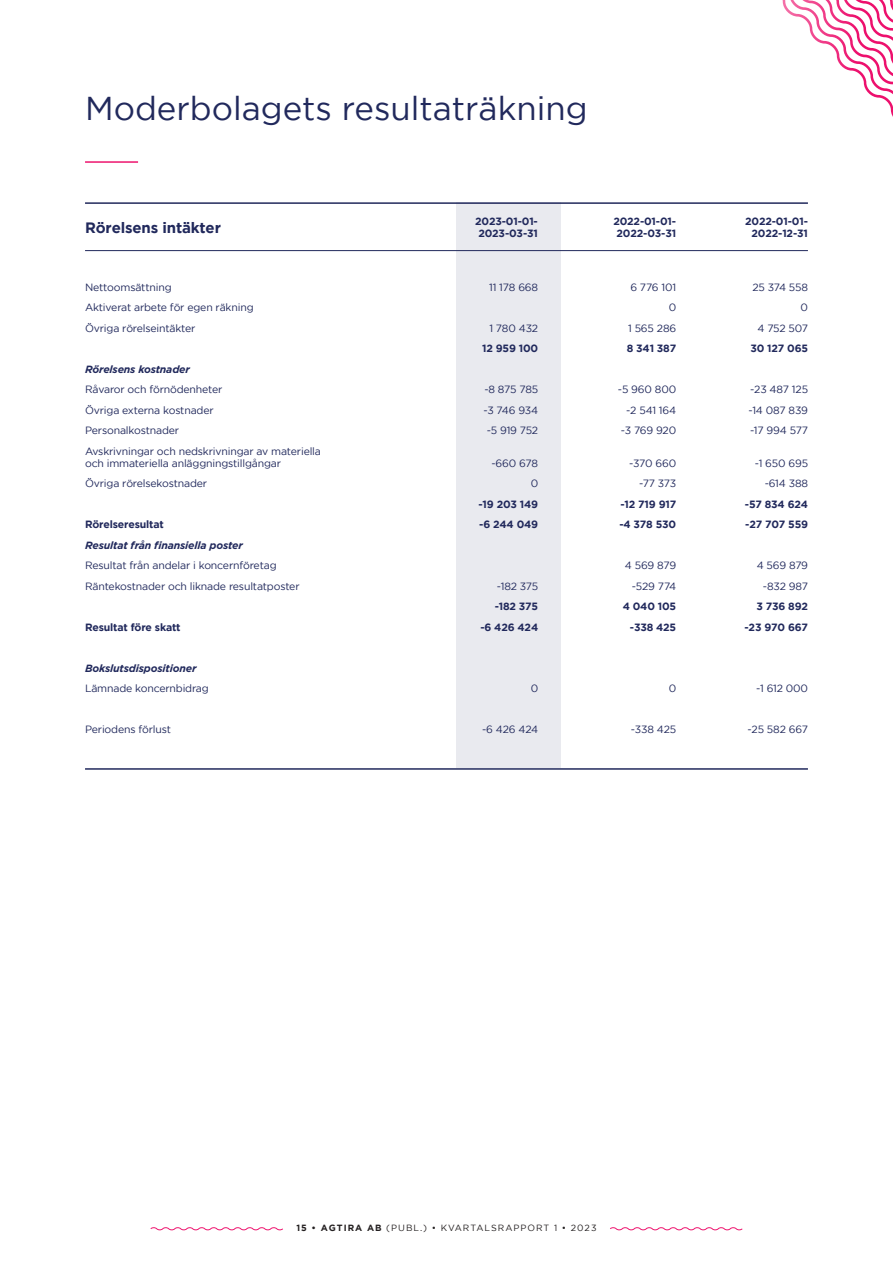
<style>
.page{position:relative;width:893px;height:1263px;background:#fff}
.page>*{position:absolute;margin:0;border:0;box-sizing:border-box;transform-origin:0 0}
.Rubrik_H1{font:33px "Gotham";color:#21295c}
.Rubrik_Bröd{font:700 15px "Gotham";letter-spacing:-.01em;color:#21295c}
.Tabell_bröd_mindre{font:10.5px/12px "Gotham";letter-spacing:-.015em;color:#21295c}
.Tabell_bröd_mindre-2{font:700 10.5px/12px "Gotham";letter-spacing:-.015em;color:#21295c;text-align:center}
.Tabell_bröd_mindre-3{font:italic 700 10.5px "Gotham";letter-spacing:-.015em;color:#21295c}
.t1{font:9px "Gotham";letter-spacing:.11em;color:#231f20}
.s1{font-weight:700}
</style>
<div class="page">
<div style="left:456px;top:202px;width:105px;height:565px;background:#e9eaef"></div>
<hr style="left:85px;top:161px;width:53px;height:2px;background:#ed146e">
<hr style="left:85px;top:202px;width:723px;height:2px;background:#21295c">
<hr style="left:85px;top:250px;width:723px;height:1px;background:#21295c">
<hr style="left:85px;top:768px;width:723px;height:2px;background:#21295c">
<svg style="left:150px;top:1227px;width:133px;height:4px"></svg>
<svg style="left:610px;top:1227px;width:133px;height:4px"></svg>
<svg style="left:782px;top:0;width:111px;height:117px"></svg>
<p class="Rubrik_H1" style="left:85px;top:90px;width:504px">Moderbolagets resultaträkning</p>
<p class="Rubrik_Bröd" style="left:85px;top:219px;width:137px">Rörelsens intäkter</p>
<p class="Tabell_bröd_mindre-2" style="left:475px;top:215px;width:64px">2023-01-01-<br>2023-03-31</p>
<p class="Tabell_bröd_mindre-2" style="left:745px;top:215px;width:64px;text-align:right">2022-01-01-<br>2022-12-31</p>
<p class="Tabell_bröd_mindre-2" style="left:613px;top:215px;width:64px">2022-01-01-<br>2022-03-31</p>
<p class="Tabell_bröd_mindre" style="left:85px;top:281px;width:88px">Nettoomsättning</p>
<p class="Tabell_bröd_mindre" style="left:489px;top:281px;width:51px">11 178 668</p>
<p class="Tabell_bröd_mindre" style="left:630px;top:281px;width:47px">6 776 101</p>
<p class="Tabell_bröd_mindre" style="left:752px;top:281px;width:57px">25 374 558</p>
<p class="Tabell_bröd_mindre" style="left:85px;top:301px;width:170px">Aktiverat arbete för egen räkning</p>
<p class="Tabell_bröd_mindre" style="left:669px;top:301px;width:9px">0</p>
<p class="Tabell_bröd_mindre" style="left:801px;top:301px;width:9px">0</p>
<p class="Tabell_bröd_mindre" style="left:85px;top:322px;width:112px">Övriga rörelseintäkter</p>
<p class="Tabell_bröd_mindre" style="left:489px;top:322px;width:50px">1 780 432</p>
<p class="Tabell_bröd_mindre" style="left:628px;top:322px;width:50px">1 565 286</p>
<p class="Tabell_bröd_mindre" style="left:757px;top:322px;width:52px">4 752 507</p>
<p class="Tabell_bröd_mindre-2" style="left:482px;top:342px;width:58px">12 959 100</p>
<p class="Tabell_bröd_mindre-2" style="left:627px;top:342px;width:51px">8 341 387</p>
<p class="Tabell_bröd_mindre-2" style="left:750px;top:342px;width:59px">30 127 065</p>
<p class="Tabell_bröd_mindre-3" style="left:85px;top:362px;width:106px">Rörelsens kostnader</p>
<p class="Tabell_bröd_mindre" style="left:85px;top:383px;width:139px">Råvaror och förnödenheter</p>
<p class="Tabell_bröd_mindre" style="left:484px;top:383px;width:55px">-8 875 785</p>
<p class="Tabell_bröd_mindre" style="left:618px;top:383px;width:60px">-5 960 800</p>
<p class="Tabell_bröd_mindre" style="left:750px;top:383px;width:60px">-23 487 125</p>
<p class="Tabell_bröd_mindre" style="left:85px;top:404px;width:130px">Övriga externa kostnader</p>
<p class="Tabell_bröd_mindre" style="left:483px;top:404px;width:56px">-3 746 934</p>
<p class="Tabell_bröd_mindre" style="left:626px;top:404px;width:52px">-2 541 164</p>
<p class="Tabell_bröd_mindre" style="left:748px;top:404px;width:61px">-14 087 839</p>
<p class="Tabell_bröd_mindre" style="left:85px;top:424px;width:96px">Personalkostnader</p>
<p class="Tabell_bröd_mindre" style="left:487px;top:424px;width:53px">-5 919 752</p>
<p class="Tabell_bröd_mindre" style="left:621px;top:424px;width:57px">-3 769 920</p>
<p class="Tabell_bröd_mindre" style="left:750px;top:424px;width:59px">-17 994 577</p>
<p class="Tabell_bröd_mindre" style="left:85px;top:445px;width:237px">Avskrivningar och nedskrivningar av materiella och immateriella anläggningstillgångar</p>
<p class="Tabell_bröd_mindre" style="left:491px;top:457px;width:48px">-660 678</p>
<p class="Tabell_bröd_mindre" style="left:629px;top:457px;width:49px">-370 660</p>
<p class="Tabell_bröd_mindre" style="left:755px;top:457px;width:55px">-1 650 695</p>
<p class="Tabell_bröd_mindre" style="left:85px;top:477px;width:124px">Övriga rörelsekostnader</p>
<p class="Tabell_bröd_mindre" style="left:531px;top:477px;width:9px">0</p>
<p class="Tabell_bröd_mindre" style="left:639px;top:477px;width:39px">-77 373</p>
<p class="Tabell_bröd_mindre" style="left:765px;top:477px;width:45px">-614 388</p>
<p class="Tabell_bröd_mindre-2" style="left:478px;top:498px;width:61px">-19 203 149</p>
<p class="Tabell_bröd_mindre-2" style="left:620px;top:498px;width:57px">-12 719 917</p>
<p class="Tabell_bröd_mindre-2" style="left:745px;top:498px;width:65px">-57 834 624</p>
<p class="Tabell_bröd_mindre-2" style="left:85px;top:518px;width:80px">Rörelseresultat</p>
<p class="Tabell_bröd_mindre-2" style="left:479px;top:518px;width:60px">-6 244 049</p>
<p class="Tabell_bröd_mindre-2" style="left:619px;top:518px;width:58px">-4 378 530</p>
<p class="Tabell_bröd_mindre-2" style="left:745px;top:518px;width:64px">-27 707 559</p>
<p class="Tabell_bröd_mindre-3" style="left:85px;top:538px;width:159px">Resultat från finansiella poster</p>
<p class="Tabell_bröd_mindre" style="left:85px;top:559px;width:193px">Resultat från andelar i koncernföretag</p>
<p class="Tabell_bröd_mindre" style="left:625px;top:559px;width:53px">4 569 879</p>
<p class="Tabell_bröd_mindre" style="left:757px;top:559px;width:53px">4 569 879</p>
<p class="Tabell_bröd_mindre" style="left:85px;top:580px;width:216px">Räntekostnader och liknade resultatposter</p>
<p class="Tabell_bröd_mindre" style="left:497px;top:580px;width:43px">-182 375</p>
<p class="Tabell_bröd_mindre" style="left:632px;top:580px;width:46px">-529 774</p>
<p class="Tabell_bröd_mindre" style="left:763px;top:580px;width:47px">-832 987</p>
<p class="Tabell_bröd_mindre-2" style="left:495px;top:600px;width:45px">-182 375</p>
<p class="Tabell_bröd_mindre-2" style="left:623px;top:600px;width:55px">4 040 105</p>
<p class="Tabell_bröd_mindre-2" style="left:756px;top:600px;width:53px">3 736 892</p>
<p class="Tabell_bröd_mindre-2" style="left:85px;top:621px;width:97px">Resultat före skatt</p>
<p class="Tabell_bröd_mindre-2" style="left:480px;top:621px;width:59px">-6 426 424</p>
<p class="Tabell_bröd_mindre-2" style="left:630px;top:621px;width:48px">-338 425</p>
<p class="Tabell_bröd_mindre-2" style="left:744px;top:621px;width:65px">-23 970 667</p>
<p class="Tabell_bröd_mindre-3" style="left:85px;top:661px;width:113px">Bokslutsdispositioner</p>
<p class="Tabell_bröd_mindre" style="left:85px;top:682px;width:125px">Lämnade koncernbidrag</p>
<p class="Tabell_bröd_mindre" style="left:531px;top:682px;width:9px">0</p>
<p class="Tabell_bröd_mindre" style="left:669px;top:682px;width:9px">0</p>
<p class="Tabell_bröd_mindre" style="left:756px;top:682px;width:53px">-1 612 000</p>
<p class="Tabell_bröd_mindre" style="left:85px;top:723px;width:87px">Periodens förlust</p>
<p class="Tabell_bröd_mindre" style="left:482px;top:723px;width:58px">-6 426 424</p>
<p class="Tabell_bröd_mindre" style="left:631px;top:723px;width:47px">-338 425</p>
<p class="Tabell_bröd_mindre" style="left:747px;top:723px;width:62px">-25 582 667</p>
<p class="t1" style="left:296px;top:1223px;width:302px"><span class="s1">15 • AGTIRA AB</span> (PUBL.) • KVARTALSRAPPORT 1 • 2023</p>
</div>
